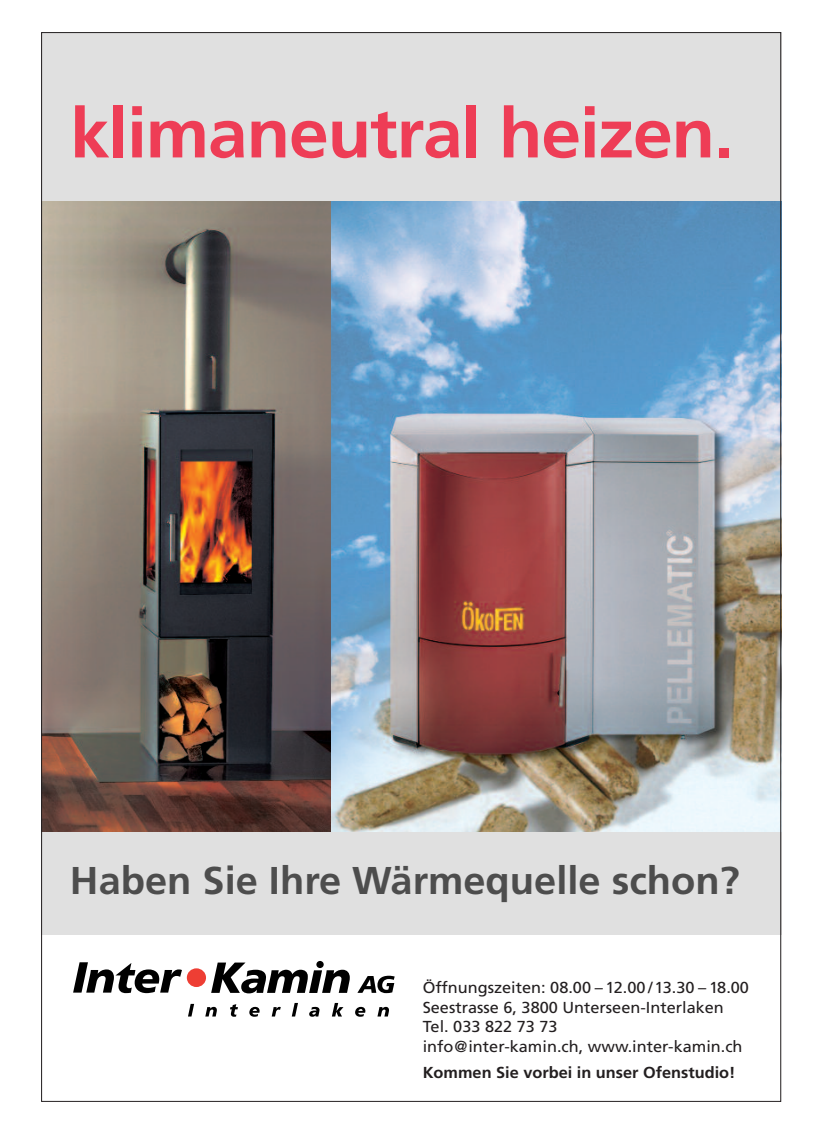
<style>
.page{position:relative;width:819px;height:1141px;background:#fff}
.page>*{position:absolute;margin:0;border:0;box-sizing:border-box;transform-origin:0 0}
.t1{font:700 69.48px "Frutiger LT Com";letter-spacing:-.015em;color:#ee3d56}
.t2{font:700 38.68px "Frutiger LT Com";color:#4d4d4d}
.t3{font:15.92px/19.9px "Frutiger LT Com";color:#231f20}
.t4{font:700 15.92px "Frutiger LT Com";color:#231f20}
</style>
<div class="page">
<div style="left:41px;top:32px;width:740px;height:220px;background:#e0e0e0"></div>
<div style="left:41px;top:807px;width:740px;height:128px;background:#e0e0e0"></div>
<img style="left:330px;top:201px;width:449px;height:631px">
<img style="left:43px;top:201px;width:287px;height:631px">
<svg style="left:188px;top:1004px;width:6px;height:12px"></svg>
<svg style="left:205px;top:1007px;width:12px;height:9px"></svg>
<svg style="left:230px;top:1004px;width:8px;height:13px"></svg>
<svg style="left:249px;top:1007px;width:10px;height:10px"></svg>
<svg style="left:272px;top:1007px;width:9px;height:9px"></svg>
<svg style="left:292px;top:1003px;width:6px;height:13px"></svg>
<svg style="left:309px;top:1007px;width:10px;height:10px"></svg>
<svg style="left:332px;top:1003px;width:11px;height:13px"></svg>
<svg style="left:355px;top:1007px;width:10px;height:10px"></svg>
<svg style="left:377px;top:1007px;width:12px;height:9px"></svg>
<div style="left:187px;top:968px;width:19px;height:19px;background:#ee3e34;border-radius:50%"></div>
<svg style="left:73px;top:962px;width:109px;height:31px"></svg>
<svg style="left:357px;top:976px;width:37px;height:17px"></svg>
<svg style="left:211px;top:963px;width:139px;height:30px"></svg>
<div style="left:316px;top:961px;width:8px;height:7px;background:#000;border-radius:50%"></div>
<h1 class="t1" style="left:70px;top:92px;width:665px">klimaneutral heizen.</h1>
<h2 class="t2" style="left:70px;top:858px;width:671px">Haben Sie Ihre Wärmequelle schon?</h2>
<p class="t3" style="left:422px;top:977px;width:328px">Öffnungszeiten: 08.00 – 12.00 /13.30 – 18.00<br>Seestrasse 6, 3800 Unterseen-Interlaken Tel. 033 822 73 73<br>info@inter-kamin.ch, www.inter-kamin.ch</p>
<p class="t4" style="left:422px;top:1063px;width:314px">Kommen Sie vorbei in unser Ofenstudio!</p>
</div>
